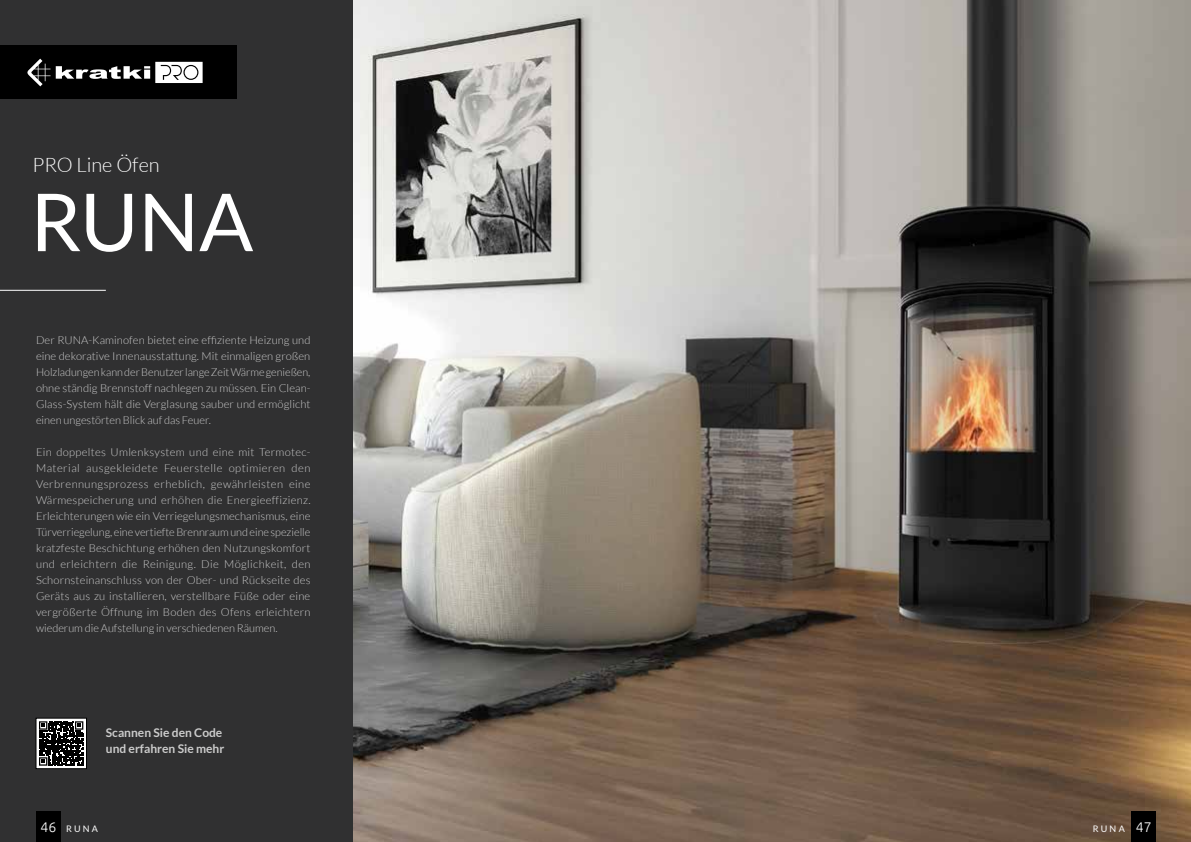
<style>
.page{position:relative;width:1191px;height:842px;background:#fff}
.page>*{position:absolute;margin:0;border:0;box-sizing:border-box;transform-origin:0 0}
.t1{font:80px "Lato";color:#fff}
.t2{font:300 20px "Lato";color:#fff}
.t3{font:700 12px/16px "Lato";color:#ccc}
.t4{font:300 11px/16px "Lato";color:#ccc;text-align:justify}
.t5{font:9px "Lato";letter-spacing:.25em;color:#fff}
.s1{font-family:"Ubuntu";font-weight:300;font-size:14px}
</style>
<div class="page">
<img style="left:352px;top:0;width:839px;height:842px">
<div style="left:0;top:0;width:352px;height:842px;background:#303031"></div>
<hr style="left:0;top:290px;width:106px;height:1px;background:#fff">
<div style="left:36px;top:812px;width:25px;height:30px;background:#000"></div>
<div style="left:0;top:45px;width:236px;height:54px;background:#000"></div>
<svg style="left:27px;top:59px;width:176px;height:27px"></svg>
<div style="left:36px;top:718px;width:50px;height:51px;background:linear-gradient(to right,#fff,#fff)"></div>
<div style="left:36px;top:718px;width:51px;height:51px;border:1px solid #000"></div>
<div style="left:1131px;top:812px;width:25px;height:30px;background:#000"></div>
<svg style="left:39px;top:721px;width:44px;height:45px"></svg>
<h2 class="t2" style="left:33px;top:154px;width:129px">PRO Line Öfen</h2>
<h1 class="t1" style="left:30px;top:178px;width:225px">RUNA</h1>
<p class="t4" style="left:36px;top:332px;width:276px">Der RUNA-Kaminofen bietet eine effiziente Heizung und eine dekorative Innenausstattung. Mit einmaligen großen Holzladungen kann der Benutzer lange Zeit Wärme genießen, ohne ständig Brennstoff nachlegen zu müssen. Ein Clean-Glass-System hält die Verglasung sauber und ermöglicht einen ungestörten Blick auf das Feuer.</p>
<p class="t4" style="left:36px;top:444px;width:276px">Ein doppeltes Umlenksystem und eine mit Termotec-Material ausgekleidete Feuerstelle optimieren den Verbrennungsprozess erheblich, gewährleisten eine Wärmespeicherung und erhöhen die Energieeffizienz.<br>Erleichterungen wie ein Verriegelungsmechanismus, eine Türverriegelung, eine vertiefte Brennraum und eine spezielle kratzfeste Beschichtung erhöhen den Nutzungskomfort und erleichtern die Reinigung. Die Möglichkeit, den Schornsteinanschluss von der Ober- und Rückseite des Geräts aus zu installieren, verstellbare Füße oder eine vergrößerte Öffnung im Boden des Ofens erleichtern wiederum die Aufstellung in verschiedenen Räumen.</p>
<p class="t3" style="left:106px;top:724px;width:120px">Scannen Sie den Code und erfahren Sie mehr</p>
<p class="t5" style="left:40px;top:823px;width:59px"><span class="s1">46</span> RUNA</p>
<p class="t5" style="left:1093px;top:823px;width:60px">RUNA <span class="s1">47</span></p>
</div>
